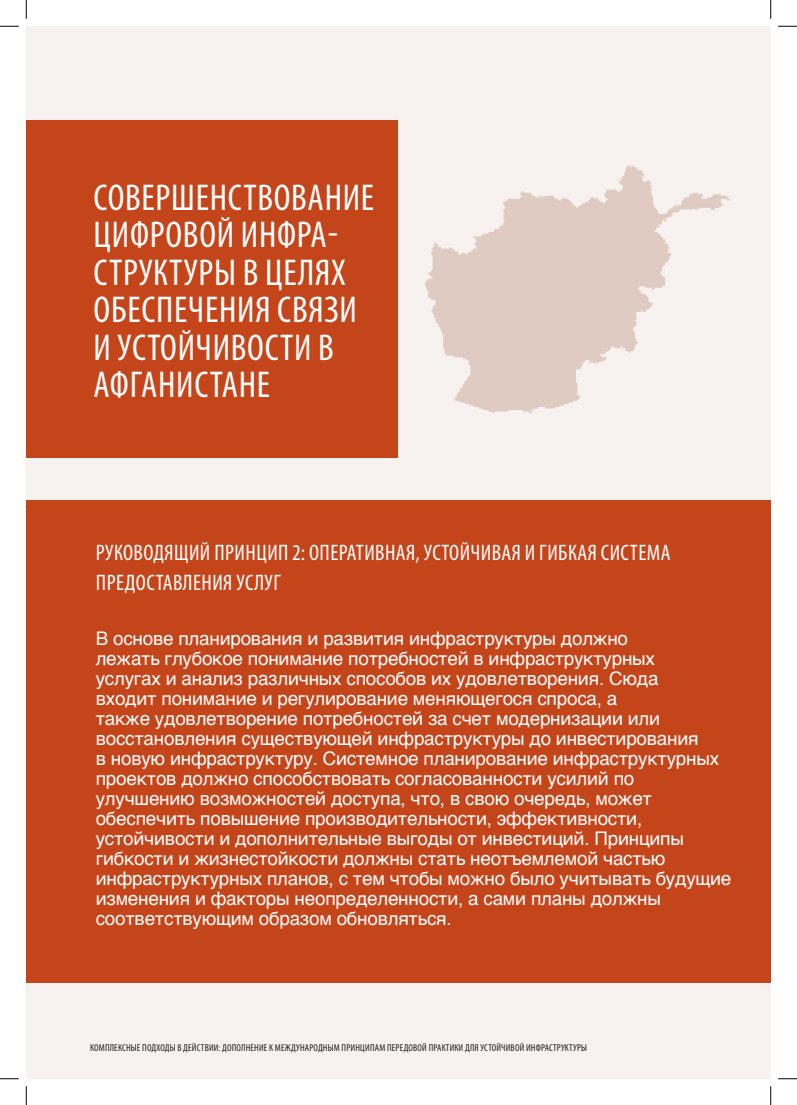
<style>
.page{position:relative;width:797px;height:1105px;background:#fff}
.page>*{position:absolute;margin:0;border:0;box-sizing:border-box;transform-origin:0 0}
.t1{font:condensed 37.5px/37.5px "Myriad Pro";letter-spacing:.02em;color:#fff}
.t2{font:condensed 22.5px/30px "Myriad Pro";letter-spacing:.02em;color:#fff}
.t3{font:18.75px/20px "Helvetica";letter-spacing:-.01em;color:#fff}
.t4{font:condensed 10px "Myriad Pro";letter-spacing:.02em;color:#231f20}
</style>
<div class="page">
<div style="left:26px;top:26px;width:744px;height:1053px;background:#f7f1ef"></div>
<svg style="left:425px;top:166px;width:305px;height:247px;fill:#e0cbc3"></svg>
<div style="left:26px;top:121px;width:372px;height:337px;background:#c5451b"></div>
<div style="left:26px;top:500px;width:744px;height:483px;background:#c5451b"></div>
<svg style="left:0;top:25px;width:19px;height:2px"></svg>
<svg style="left:778px;top:25px;width:19px;height:2px"></svg>
<svg style="left:0;top:1078px;width:19px;height:1px"></svg>
<svg style="left:778px;top:1078px;width:19px;height:1px"></svg>
<svg style="left:25px;top:0;width:2px;height:19px"></svg>
<svg style="left:25px;top:1086px;width:2px;height:19px"></svg>
<svg style="left:770px;top:0;width:1px;height:19px"></svg>
<svg style="left:770px;top:1086px;width:1px;height:19px"></svg>
<p class="t1" style="left:94px;top:178px;width:282px">СОВЕРШЕНСТВОВАНИЕ<br>ЦИФРОВОЙ ИНФРА-<br>СТРУКТУРЫ В ЦЕЛЯХ<br>ОБЕСПЕЧЕНИЯ СВЯЗИ<br>И УСТОЙЧИВОСТИ В<br>АФГАНИСТАНЕ</p>
<p class="t2" style="left:96px;top:537px;width:576px">РУКОВОДЯЩИЙ ПРИНЦИП 2: ОПЕРАТИВНАЯ, УСТОЙЧИВАЯ И ГИБКАЯ СИСТЕМА<br>ПРЕДОСТАВЛЕНИЯ УСЛУГ</p>
<p class="t3" style="left:96px;top:629px;width:637px">В основе планирования и развития инфраструктуры должно<br>лежать глубокое понимание потребностей в инфраструктурных<br>услугах и анализ различных способов их удовлетворения. Сюда<br>входит понимание и регулирование меняющегося спроса, а<br>также удовлетворение потребностей за счет модернизации или восстановления существующей инфраструктуры до инвестирования<br>в новую инфраструктуру. Системное планирование инфраструктурных проектов должно способствовать согласованности усилий по улучшению возможностей доступа, что, в свою очередь, может обеспечить повышение производительности, эффективности, устойчивости и дополнительные выгоды от инвестиций. Принципы гибкости и жизнестойкости должны стать неотъемлемой частью инфраструктурных планов, с тем чтобы можно было учитывать будущие изменения и факторы неопределенности, а сами планы должны соответствующим образом обновляться.</p>
<p class="t4" style="left:90px;top:1041px;width:498px">КОМПЛЕКСНЫЕ ПОДХОДЫ В ДЕЙСТВИИ: ДОПОЛНЕНИЕ К МЕЖДУНАРОДНЫМ ПРИНЦИПАМ ПЕРЕДОВОЙ ПРАКТИКИ ДЛЯ УСТОЙЧИВОЙ ИНФРАСТРУКТУРЫ</p>
</div>
